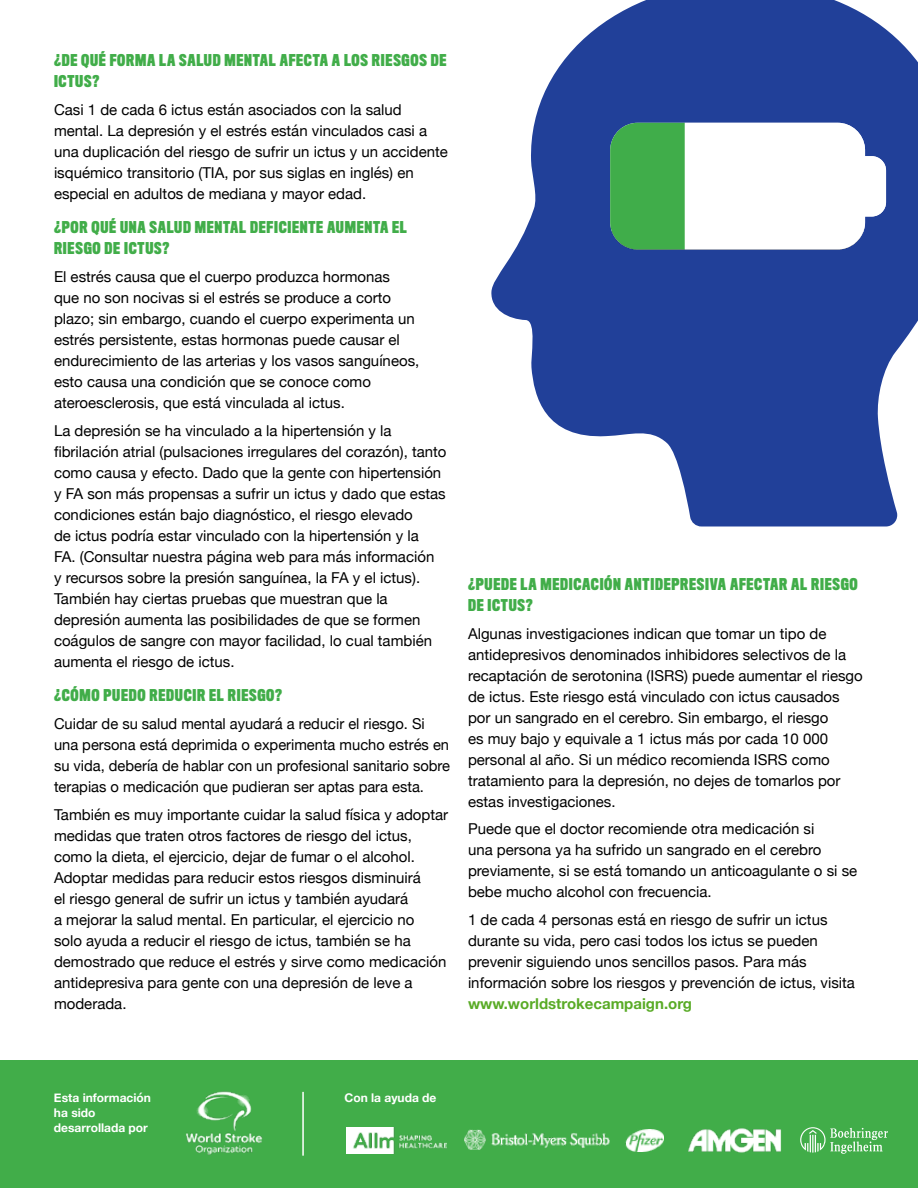
<style>
.page{position:relative;width:918px;height:1188px;background:#fff}
.page>*{position:absolute;margin:0;border:0;box-sizing:border-box;transform-origin:0 0}
.t1{font:15px/21px "Helvetica Neue";color:#000}
.t2{font:700 15px/21px "Titling Gothic FB Comp";letter-spacing:.05em;color:#41ad49}
.t3{font:700 15px "Helvetica Neue";color:#59ab26}
.t4{font:700 12px/15px "Helvetica Neue";color:#fff}
</style>
<div class="page">
<div style="left:0;top:1061px;width:918px;height:127px;background:#41ad49"></div>
<img style="left:186px;top:1091px;width:77px;height:64px">
<img style="left:465px;top:1129px;width:198px;height:23px">
<svg style="left:800px;top:1127px;width:88px;height:27px"></svg>
<img style="left:346px;top:1127px;width:101px;height:27px">
<img style="left:688px;top:1128px;width:93px;height:25px">
<hr style="left:302px;top:1092px;width:2px;height:64px;background:#fff">
<svg style="left:491px;top:0;width:427px;height:526px;fill:#214099"></svg>
<svg style="left:610px;top:123px;width:276px;height:127px"></svg>
<p class="t2" style="left:54px;top:50px;width:394px">¿DE QUÉ FORMA LA SALUD MENTAL AFECTA A LOS RIESGOS DE<br>ICTUS?</p>
<p class="t1" style="left:54px;top:99px;width:395px">Casi 1 de cada 6 ictus están asociados con la salud mental. La depresión y el estrés están vinculados casi a una duplicación del riesgo de sufrir un ictus y un accidente isquémico transitorio (TIA, por sus siglas en inglés) en especial en adultos de mediana y mayor edad.</p>
<p class="t2" style="left:54px;top:217px;width:354px">¿POR QUÉ UNA SALUD MENTAL DEFICIENTE AUMENTA EL<br>RIESGO DE ICTUS?</p>
<p class="t1" style="left:54px;top:266px;width:367px">El estrés causa que el cuerpo produzca hormonas<br>que no son nocivas si el estrés se produce a corto plazo; sin embargo, cuando el cuerpo experimenta un estrés persistente, estas hormonas puede causar el endurecimiento de las arterias y los vasos sanguíneos, esto causa una condición que se conoce como ateroesclerosis, que está vinculada al ictus.</p>
<p class="t1" style="left:54px;top:420px;width:394px">La depresión se ha vinculado a la hipertensión y la fibrilación atrial (pulsaciones irregulares del corazón), tanto como causa y efecto. Dado que la gente con hipertensión y FA son más propensas a sufrir un ictus y dado que estas condiciones están bajo diagnóstico, el riesgo elevado<br>de ictus podría estar vinculado con la hipertensión y la<br>FA. (Consultar nuestra página web para más información<br>y recursos sobre la presión sanguínea, la FA y el ictus).<br>También hay ciertas pruebas que muestran que la depresión aumenta las posibilidades de que se formen coágulos de sangre con mayor facilidad, lo cual también aumenta el riesgo de ictus.</p>
<p class="t2" style="left:54px;top:685px;width:230px">¿CÓMO PUEDO REDUCIR EL RIESGO?</p>
<p class="t1" style="left:54px;top:713px;width:398px">Cuidar de su salud mental ayudará a reducir el riesgo. Si una persona está deprimida o experimenta mucho estrés en su vida, debería de hablar con un profesional sanitario sobre terapias o medicación que pudieran ser aptas para esta.</p>
<p class="t1" style="left:54px;top:804px;width:396px">También es muy importante cuidar la salud física y adoptar medidas que traten otros factores de riesgo del ictus, como la dieta, el ejercicio, dejar de fumar o el alcohol.<br>Adoptar medidas para reducir estos riesgos disminuirá<br>el riesgo general de sufrir un ictus y también ayudará<br>a mejorar la salud mental. En particular, el ejercicio no<br>solo ayuda a reducir el riesgo de ictus, también se ha demostrado que reduce el estrés y sirve como medicación antidepresiva para gente con una depresión de leve a moderada.</p>
<p class="t2" style="left:468px;top:574px;width:391px">¿PUEDE LA MEDICACIÓN ANTIDEPRESIVA AFECTAR AL RIESGO<br>DE ICTUS?</p>
<p class="t1" style="left:468px;top:623px;width:396px">Algunas investigaciones indican que tomar un tipo de antidepresivos denominados inhibidores selectivos de la recaptación de serotonina (ISRS) puede aumentar el riesgo de ictus. Este riesgo está vinculado con ictus causados por un sangrado en el cerebro. Sin embargo, el riesgo<br>es muy bajo y equivale a 1 ictus más por cada 10 000 personal al año. Si un médico recomienda ISRS como tratamiento para la depresión, no dejes de tomarlos por estas investigaciones.</p>
<p class="t1" style="left:468px;top:818px;width:391px">Puede que el doctor recomiende otra medicación si<br>una persona ya ha sufrido un sangrado en el cerebro previamente, si se está tomando un anticoagulante o si se bebe mucho alcohol con frecuencia.</p>
<p class="t1" style="left:468px;top:909px;width:388px">1 de cada 4 personas está en riesgo de sufrir un ictus durante su vida, pero casi todos los ictus se pueden prevenir siguiendo unos sencillos pasos. Para más información sobre los riesgos y prevención de ictus, visita</p>
<p class="t3" style="left:468px;top:994px;width:225px">www.worldstrokecampaign.org</p>
<p class="t4" style="left:54px;top:1090px;width:99px">Esta información</p>
<p class="t4" style="left:345px;top:1090px;width:94px">Con la ayuda de</p>
<p class="t4" style="left:54px;top:1105px;width:95px">ha sido desarrollada por</p>
</div>
